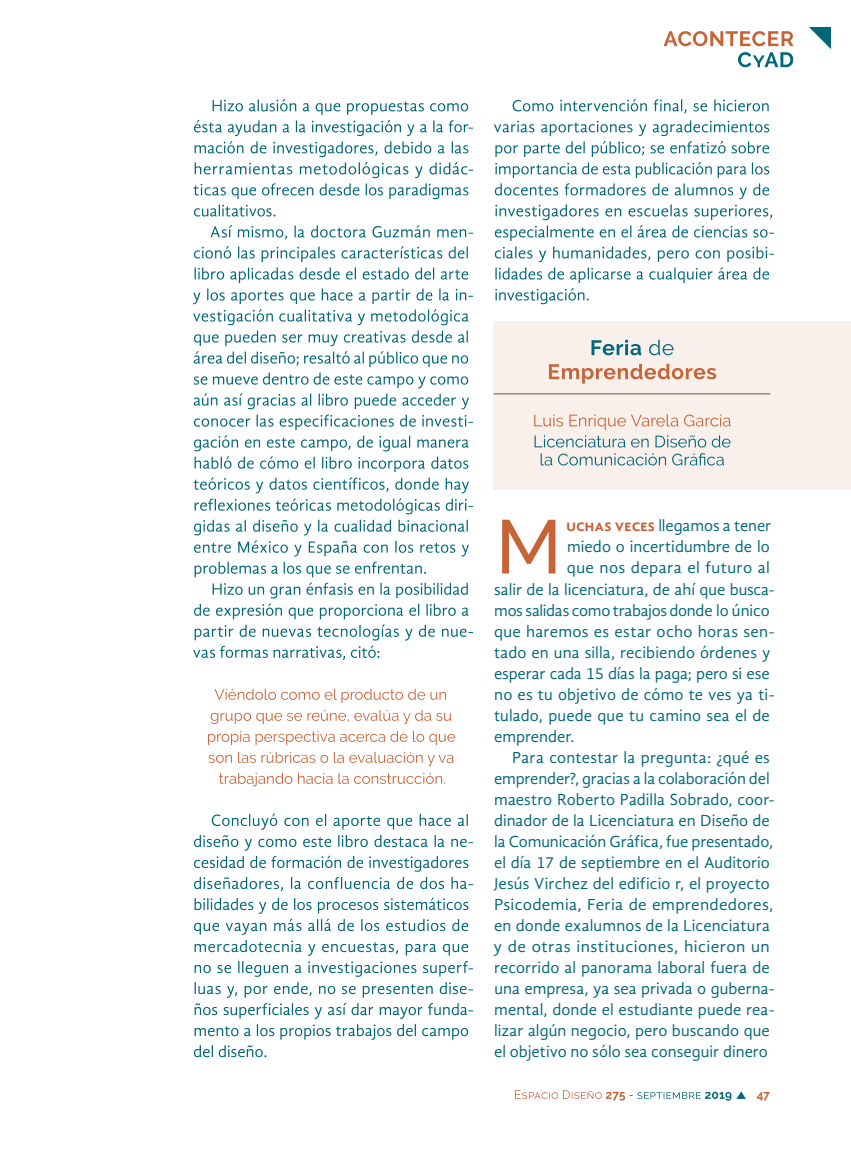
<style>
.page{position:relative;width:851px;height:1149px;background:#fff}
.page>*{position:absolute;margin:0;border:0;box-sizing:border-box;transform-origin:0 0}
.Cuerpo_de_texto{font:500 75.6px "Raleway";color:#c66438}
.Cuerpo_de_texto-2{font:16.5px/21px "Gandhi Sans";letter-spacing:.005em;color:#006679}
.Cuerpo_de_texto-3{font:16.5px "Gandhi Sans";letter-spacing:-.015em;color:#006679}
.Cuerpo_de_texto-4{font:16.5px "Gandhi Sans";letter-spacing:.025em;color:#006679}
.t1{font:700 12px "Raleway";color:#c66438}
.s1{font-weight:700;color:#c66438}
</style>
<div class="page">
<svg style="left:515px;top:1090px;width:230px;height:10px"></svg>
<svg style="left:663px;top:27px;width:167px;height:41px"></svg>
<svg style="left:194px;top:897px;width:279px;height:159px"></svg>
<svg style="left:194px;top:813px;width:279px;height:77px"></svg>
<svg style="left:219px;top:772px;width:226px;height:14px"></svg>
<svg style="left:208px;top:751px;width:245px;height:14px"></svg>
<svg style="left:208px;top:730px;width:247px;height:14px"></svg>
<svg style="left:211px;top:709px;width:240px;height:14px"></svg>
<svg style="left:214px;top:688px;width:232px;height:14px"></svg>
<svg style="left:193px;top:246px;width:280px;height:413px"></svg>
<svg style="left:210px;top:225px;width:263px;height:14px"></svg>
<svg style="left:193px;top:99px;width:280px;height:117px"></svg>
<svg style="left:494px;top:120px;width:279px;height:184px"></svg>
<svg style="left:512px;top:99px;width:256px;height:14px"></svg>
<div style="left:493px;top:321px;width:357px;height:168px;background:#f9efeb"></div>
<svg style="left:549px;top:364px;width:167px;height:19px"></svg>
<svg style="left:591px;top:340px;width:82px;height:15px"></svg>
<svg style="left:534px;top:414px;width:196px;height:15px"></svg>
<svg style="left:540px;top:453px;width:183px;height:12px"></svg>
<svg style="left:534px;top:435px;width:196px;height:12px"></svg>
<hr style="left:493px;top:393px;width:277px;height:1px;background:#6c5246">
<p class="Cuerpo_de_texto" style="left:495px;top:503px;width:68px">M</p>
<p class="Cuerpo_de_texto-2" style="left:566px;top:515px;width:207px"><span class="s1">uchas veces</span> llegamos a tener</p>
<p class="Cuerpo_de_texto-2" style="left:567px;top:536px;width:204px">miedo o incertidumbre de lo</p>
<p class="Cuerpo_de_texto-4" style="left:566px;top:558px;width:204px">que nos depara el futuro al</p>
<p class="Cuerpo_de_texto-2" style="left:494px;top:578px;width:282px">salir de la licenciatura, de ahí que busca-</p>
<p class="Cuerpo_de_texto-3" style="left:494px;top:600px;width:277px">mos salidas como trabajos donde lo único</p>
<p class="Cuerpo_de_texto-2" style="left:494px;top:620px;width:282px">que haremos es estar ocho horas sen-</p>
<p class="Cuerpo_de_texto-2" style="left:494px;top:641px;width:278px">tado en una silla, recibiendo órdenes y</p>
<p class="Cuerpo_de_texto-2" style="left:494px;top:662px;width:277px">esperar cada 15 días la paga; pero si ese</p>
<p class="Cuerpo_de_texto-2" style="left:494px;top:683px;width:282px">no es tu objetivo de cómo te ves ya ti-</p>
<p class="Cuerpo_de_texto-2" style="left:494px;top:704px;width:277px">tulado, puede que tu camino sea el de</p>
<p class="Cuerpo_de_texto-2" style="left:494px;top:725px;width:82px">emprender.</p>
<p class="Cuerpo_de_texto-2" style="left:493px;top:746px;width:282px;text-indent:18px">Para contestar la pregunta: ¿qué es emprender?, gracias a la colaboración del maestro Roberto Padilla Sobrado, coor&shy;dinador de la Licenciatura en Diseño de la Comunicación Gráfica, fue presentado, el día 17 de septiembre en el Auditorio Jesús Virchez del edificio r, el proyecto Psicodemia, Feria de emprendedores, en donde exalumnos de la Licenciatura y de otras instituciones, hicieron un recorrido al panorama laboral fuera de una empresa, ya sea privada o guberna&shy;mental, donde el estudiante puede rea&shy;lizar algún negocio, pero buscando que el objetivo no sólo sea conseguir dinero</p>
<p class="t1" style="left:756px;top:1087px;width:15px">47</p>
</div>
